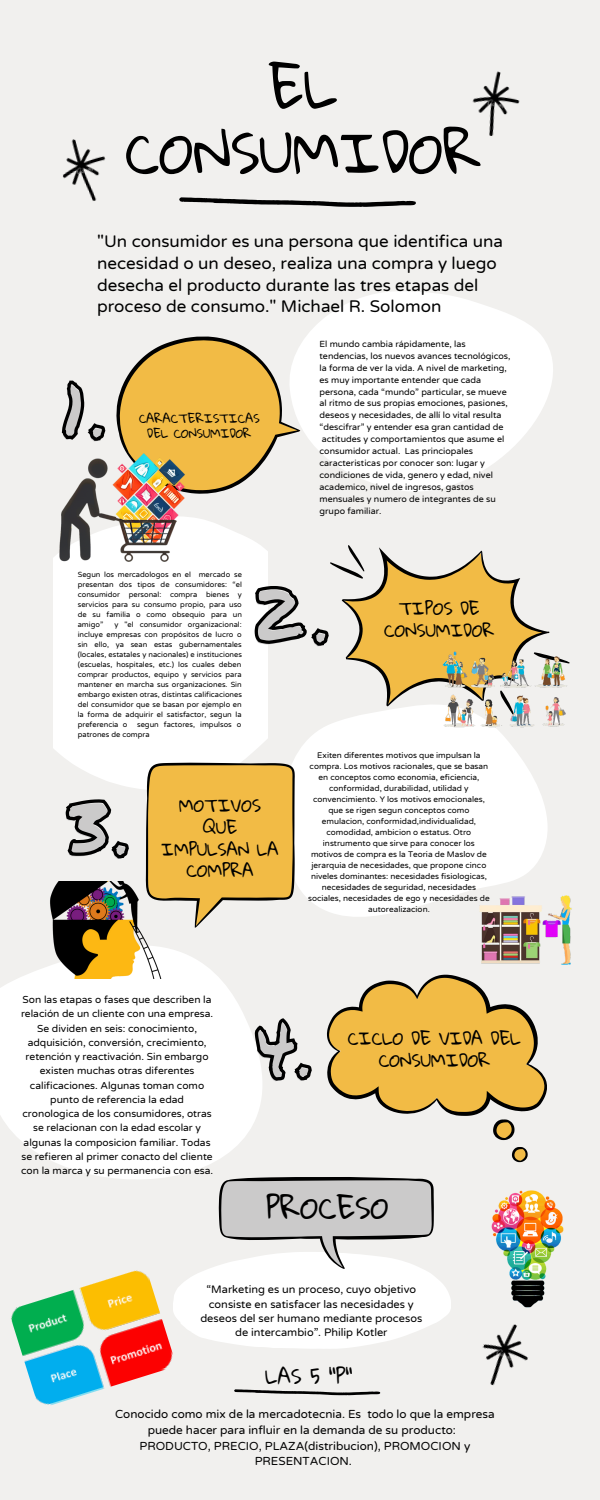
<style>
.page{position:relative;width:600px;height:1500px;background:#f1f0ee}
.page>*{position:absolute;margin:0;border:0;box-sizing:border-box;transform-origin:0 0}
.t1{font:75px "Permanent Marker";color:#cbcaca}
.t2{font:55px/65.2px "Gloria Hallelujah";color:#000;text-align:center}
.t3{font:29px "Gloria Hallelujah";color:#000}
.t4{font:20px "Gloria Hallelujah";color:#000}
.t5{font:17.2px/21.8px "Gloria Hallelujah";color:#000;text-align:center}
.t6{font:17px/21.8px "Varela Round";color:#000}
.t7{font:17px/21.8px "Gloria Hallelujah";color:#000;text-align:center}
.t8{font:12px/15px "Gloria Hallelujah";color:#000;text-align:center}
.t9{font:11.7px/15.8px "Varela Round";color:#000;text-align:center}
.t10{font:11px/14.2px "Varela Round";color:#000;text-align:center}
.t11{font:10.2px/14.2px "Varela Round";color:#000;text-align:center}
.t12{font:8.9px/11.9px "Varela Round";color:#000}
.t13{font:8.3px/11px "Varela Round";color:#000;text-align:center}
.t14{font:7.5px/10px "Varela Round";color:#000;text-align:justify}
</style>
<div class="page">
<svg style="left:179px;top:197px;width:237px;height:10px"></svg>
<img style="left:472px;top:71px;width:48px;height:65px">
<img style="left:62px;top:139px;width:44px;height:62px">
<img style="left:482px;top:1324px;width:46px;height:62px">
<svg style="left:267px;top:715px;width:280px;height:260px;fill:#fff"></svg>
<svg style="left:0;top:906px;width:332px;height:273px;fill:#fff"></svg>
<div style="left:54px;top:532px;width:213px;height:257px;background:#fff"></div>
<svg style="left:245px;top:291px;width:308px;height:277px;fill:#fff"></svg>
<svg style="left:512px;top:1147px;width:16px;height:15px"></svg>
<svg style="left:327px;top:975px;width:220px;height:165px"></svg>
<svg style="left:171px;top:1177px;width:280px;height:172px"></svg>
<svg style="left:146px;top:763px;width:149px;height:165px;background:#e5b859"></svg>
<svg style="left:234px;top:1389px;width:146px;height:6px"></svg>
<img style="left:53px;top:500px;width:181px;height:65px">
<img style="left:437px;top:715px;width:128px;height:22px">
<img style="left:39px;top:882px;width:134px;height:97px">
<img style="left:459px;top:864px;width:113px;height:133px">
<img style="left:11px;top:1267px;width:166px;height:139px">
<img style="left:491px;top:1190px;width:73px;height:118px">
<svg style="left:61px;top:320px;width:239px;height:180px"></svg>
<svg style="left:253px;top:545px;width:317px;height:170px"></svg>
<svg style="left:65px;top:799px;width:64px;height:60px"></svg>
<svg style="left:253px;top:1016px;width:61px;height:66px"></svg>
<p class="t2" style="left:125px;top:57px;width:358px">EL<br>CONSUMIDOR</p>
<p class="t6" style="left:97px;top:231px;width:407px">"Un consumidor es una persona que identifica una necesidad o un deseo, realiza una compra y luego desecha el producto durante las tres etapas del proceso de consumo." Michael R. Solomon</p>
<p class="t1" style="left:61px;top:356px;width:49px">1.</p>
<p class="t8" style="left:139px;top:412px;width:122px">CARACTERISTICAS<br>DEL CONSUMIDOR</p>
<p class="t12" style="left:320px;top:338px;width:193px">El mundo cambia rápidamente, las tendencias, los nuevos avances tecnológicos, la forma de ver la vida. A nivel de marketing, es muy importante entender que cada persona, cada “mundo” particular, se mueve al ritmo de sus propias emociones, pasiones, deseos y necesidades, de allí lo vital resulta “descifrar” y entender esa gran cantidad de actitudes y comportamientos que asume el consumidor actual. Las princiopales caracteristicas por conocer son: lugar y condiciones de vida, genero y edad, nivel academico, nivel de ingresos, gastos mensuales y numero de integrantes de su grupo familiar.</p>
<p class="t14" style="left:78px;top:569px;width:166px">Segun los mercadologos en el mercado se presentan dos tipos de consumidores: “el consumidor personal: compra bienes y servicios para su consumo propio, para uso de su familia o como obsequio para un amigo”</p>
<p class="t14" style="left:78px;top:619px;width:166px;text-indent:37px">y "el consumidor organizacional: incluye empresas con propósitos de lucro o sin ello, ya sean estas gubernamentales (locales, estatales y nacionales) e instituciones (escuelas, hospitales, etc.) los cuales deben comprar productos, equipo y servicios para mantener en marcha sus organizaciones. Sin embargo existen otras, distintas calificaciones del consumidor que se basan por ejemplo en la forma de adquirir el satisfactor, segun la preferencia o</p>
<p class="t14" style="left:78px;top:719px;width:165px;text-indent:59px">segun factores, impulsos o patrones de compra</p>
<p class="t1" style="left:251px;top:561px;width:83px">2.</p>
<p class="t7" style="left:384px;top:598px;width:112px">TIPOS DE<br>CONSUMIDOR</p>
<p class="t1" style="left:67px;top:774px;width:67px">3.</p>
<p class="t7" style="left:162px;top:795px;width:119px">MOTIVOS<br>QUE<br>IMPULSAN LA<br>COMPRA</p>
<p class="t13" style="left:308px;top:750px;width:183px">Exiten diferentes motivos que impulsan la compra. Los motivos racionales, que se basan en conceptos como economia, eficiencia, conformidad, durabilidad, utilidad y convencimiento. Y los motivos emocionales, que se rigen segun conceptos como emulacion, conformidad,individualidad, comodidad, ambicion o estatus. Otro instrumento que sirve para conocer los motivos de compra es la Teoria de Maslov de jerarquia de necesidades, que propone cinco niveles dominantes: necesidades fisiologicas, necesidades de seguridad, necesidades sociales, necesidades de ego y necesidades de autorealizacion.</p>
<p class="t11" style="left:21px;top:993px;width:194px">Son las etapas o fases que describen la relación de un cliente con una empresa.<br>Se dividen en seis: conocimiento, adquisición, conversión, crecimiento, retención y reactivación. Sin embargo existen muchas otras diferentes calificaciones. Algunas toman como punto de referencia la edad cronologica de los consumidores, otras se relacionan con la edad escolar y algunas la composicion familiar. Todas se refieren al primer conacto del cliente con la marca y su permanencia con esa.</p>
<p class="t1" style="left:252px;top:996px;width:65px">4.</p>
<p class="t5" style="left:348px;top:1028px;width:175px">CICLO DE VIDA DEL<br>CONSUMIDOR</p>
<p class="t3" style="left:266px;top:1192px;width:124px">PROCESO</p>
<p class="t10" style="left:200px;top:1283px;width:223px">“Marketing es un proceso, cuyo objetivo consiste en satisfacer las necesidades y deseos del ser humano mediante procesos de intercambio”. Philip Kotler</p>
<p class="t4" style="left:266px;top:1365px;width:89px">LAS 5 "P"</p>
<p class="t9" style="left:115px;top:1407px;width:381px">Conocido como mix de la mercadotecnia. Es todo lo que la empresa puede hacer para influir en la demanda de su producto:<br>PRODUCTO, PRECIO, PLAZA(distribucion), PROMOCION y PRESENTACION.</p>
</div>
